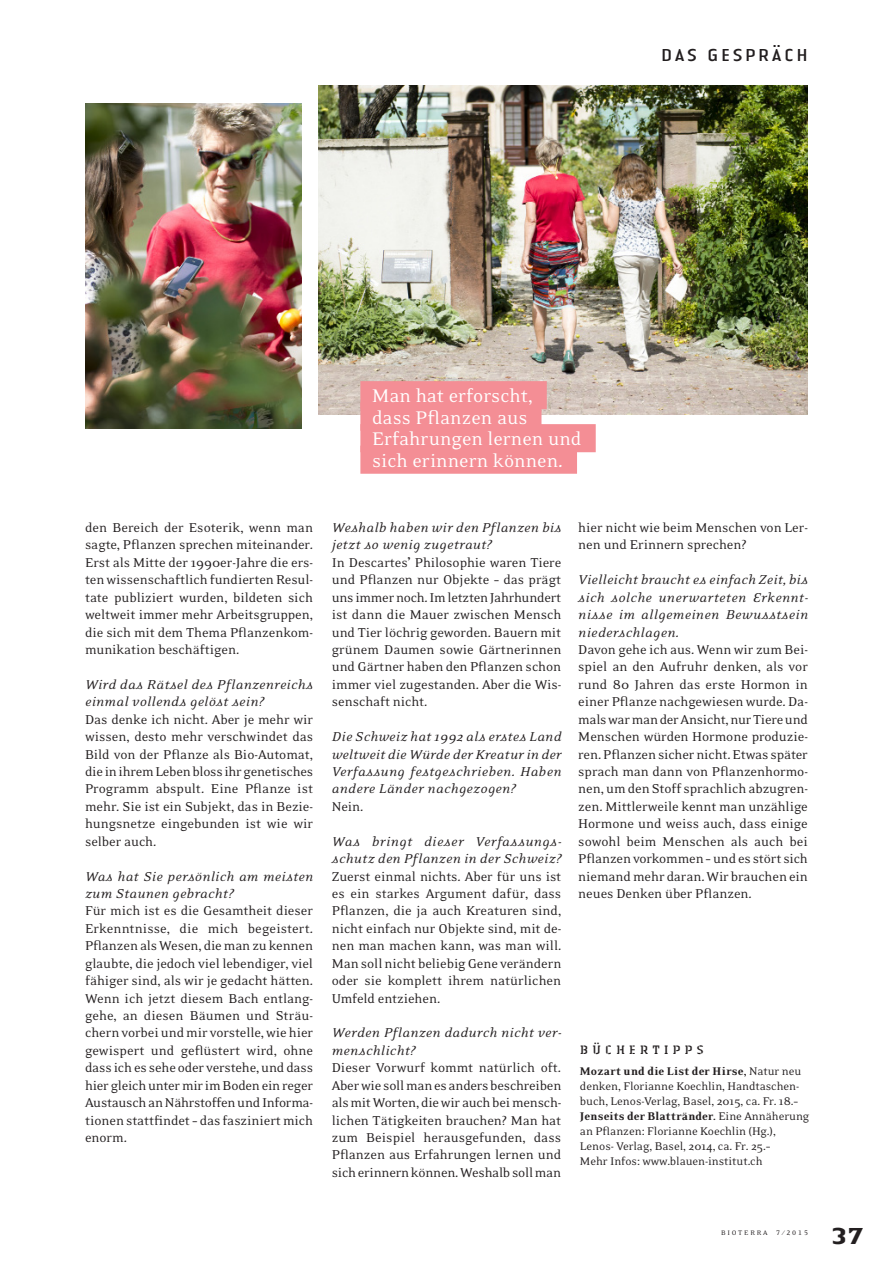
<style>
.page{position:relative;width:893px;height:1263px;background:#fff}
.page>*{position:absolute;margin:0;border:0;box-sizing:border-box;transform-origin:0 0}
.t1{font:700 24px "LT Authentic Small Serif";color:#231f20}
.Titel_31{font:21px "Eidetic Neo";color:#fff}
.Normal_Bioterra_oE{font:18px "LT Authentic Sans";letter-spacing:.1em;color:#231f20}
.Normal_Bioterra_oE-2{font:14.7px/17.4px "Eidetic Neo";letter-spacing:-.005em;color:#231f20;text-align:justify}
.Interview{font:italic 14.7px/17.4px "Eidetic Neo";letter-spacing:.03em;color:#231f20}
.Subtext_8_5{font:12.75px/15px "Eidetic Neo";letter-spacing:-.005em;color:#231f20}
.Vorzeile_8_5_Stencil{font:12.75px "LT Authentic Stencil";letter-spacing:.29em;color:#231f20}
.t2{font:7.5px "Eidetic Neo";letter-spacing:.24em;color:#231f20}
.s1{font-weight:900}
.s2{font-family:"Eidetic Neo Fractions"}
</style>
<div class="page">
<img style="left:85px;top:104px;width:216px;height:324px">
<img style="left:318px;top:85px;width:490px;height:330px">
<div style="left:360px;top:381px;width:187px;height:28px;background:#f48e95"></div>
<div style="left:360px;top:403px;width:181px;height:28px;background:#f48e95"></div>
<div style="left:360px;top:424px;width:236px;height:28px;background:#f48e95"></div>
<div style="left:360px;top:446px;width:217px;height:28px;background:#f48e95"></div>
<p class="Normal_Bioterra_oE" style="left:661px;top:44px;width:149px">DAS GESPRÄCH</p>
<p class="Titel_31" style="left:372px;top:385px;width:162px">Man hat erforscht,</p>
<p class="Titel_31" style="left:372px;top:407px;width:157px">dass Pflanzen aus</p>
<p class="Titel_31" style="left:372px;top:428px;width:211px">Erfahrungen lernen und</p>
<p class="Titel_31" style="left:372px;top:450px;width:192px">sich erinnern können.</p>
<p class="Normal_Bioterra_oE-2" style="left:85px;top:519px;width:230px">den Bereich der Esoterik, wenn man sagte, Pflanzen sprechen miteinander.<br>Erst als Mitte der 1990er-Jahre die ers&shy;ten wissenschaftlich fundierten Resul&shy;tate publiziert wurden, bildeten sich weltweit immer mehr Arbeitsgruppen, die sich mit dem Thema Pflanzenkom&shy;munikation beschäftigen.</p>
<p class="Interview" style="left:85px;top:676px;width:230px">Wird das Rätsel des Pflanzenreichs einmal vollends gelöst sein?</p>
<p class="Normal_Bioterra_oE-2" style="left:85px;top:711px;width:230px">Das denke ich nicht. Aber je mehr wir wissen, desto mehr verschwindet das Bild von der Pflanze als Bio-Automat, die in ihrem Leben bloss ihr genetisches Programm abspult. Eine Pflanze ist mehr. Sie ist ein Subjekt, das in Bezie&shy;hungsnetze eingebunden ist wie wir selber auch.</p>
<p class="Interview" style="left:85px;top:868px;width:230px">Was hat Sie persönlich am meisten zum Staunen gebracht?</p>
<p class="Normal_Bioterra_oE-2" style="left:85px;top:903px;width:230px">Für mich ist es die Gesamtheit dieser Erkenntnisse, die mich begeistert.<br>Pflanzen als Wesen, die man zu kennen glaubte, die jedoch viel lebendiger, viel fähiger sind, als wir je gedacht hätten.<br>Wenn ich jetzt diesem Bach entlang&shy;gehe, an diesen Bäumen und Sträu&shy;chern vorbei und mir vorstelle, wie hier gewispert und geflüstert wird, ohne dass ich es sehe oder verstehe, und dass hier gleich unter mir im Boden ein reger Austausch an Nährstoffen und Informa&shy;tionen stattfindet – das fasziniert mich enorm.</p>
<p class="Interview" style="left:332px;top:519px;width:231px">Weshalb haben wir den Pflanzen bis jetzt so wenig zugetraut?</p>
<p class="Normal_Bioterra_oE-2" style="left:332px;top:554px;width:231px">In Descartes<span class="s1">’</span> Philosophie waren Tiere und Pflanzen nur Objekte – das prägt uns immer noch. Im letzten Jahrhundert ist dann die Mauer zwischen Mensch und Tier löchrig geworden. Bauern mit grünem Daumen sowie Gärtnerinnen und Gärtner haben den Pflanzen schon immer viel zugestanden. Aber die Wis&shy;senschaft nicht.</p>
<p class="Interview" style="left:332px;top:728px;width:231px;text-align:justify">Die Schweiz hat 1992 als erstes Land weltweit die Würde der Kreatur in der Verfassung festgeschrieben. Haben andere Länder nachgezogen?</p>
<p class="Normal_Bioterra_oE-2" style="left:332px;top:798px;width:33px">Nein.</p>
<p class="Interview" style="left:332px;top:833px;width:231px">Was bringt dieser Verfassungs&shy;schutz den Pflanzen in der Schweiz?</p>
<p class="Normal_Bioterra_oE-2" style="left:332px;top:868px;width:231px">Zuerst einmal nichts. Aber für uns ist es ein starkes Argument dafür, dass Pflanzen, die ja auch Kreaturen sind, nicht einfach nur Objekte sind, mit de&shy;nen man machen kann, was man will.<br>Man soll nicht beliebig Gene verändern oder sie komplett ihrem natürlichen Umfeld entziehen.</p>
<p class="Interview" style="left:332px;top:1024px;width:231px">Werden Pflanzen dadurch nicht ver&shy;menschlicht?</p>
<p class="Normal_Bioterra_oE-2" style="left:332px;top:1059px;width:231px">Dieser Vorwurf kommt natürlich oft.<br>Aber wie soll man es anders beschreiben als mit Worten, die wir auch bei mensch&shy;lichen Tätigkeiten brauchen? Man hat zum Beispiel herausgefunden, dass Pflanzen aus Erfahrungen lernen und sich erinnern können. Weshalb soll man</p>
<p class="Normal_Bioterra_oE-2" style="left:578px;top:519px;width:231px">hier nicht wie beim Menschen von Ler&shy;nen und Erinnern sprechen?</p>
<p class="Interview" style="left:578px;top:571px;width:231px;text-align:justify">Vielleicht braucht es einfach Zeit, bis sich solche unerwarteten Erkennt&shy;nisse im allgemeinen Bewusstsein niederschlagen.</p>
<p class="Normal_Bioterra_oE-2" style="left:578px;top:641px;width:231px">Davon gehe ich aus. Wenn wir zum Bei&shy;spiel an den Aufruhr denken, als vor rund 80 Jahren das erste Hormon in einer Pflanze nachgewiesen wurde. Da&shy;mals war man der Ansicht, nur Tiere und Menschen würden Hormone produzie&shy;ren. Pflanzen sicher nicht. Etwas später sprach man dann von Pflanzenhormo&shy;nen, um den Stoff sprachlich abzugren&shy;zen. Mittlerweile kennt man unzählige Hormone und weiss auch, dass einige sowohl beim Menschen als auch bei Pflanzen vorkommen – und es stört sich niemand mehr daran. Wir brauchen ein neues Denken über Pflanzen.</p>
<p class="Vorzeile_8_5_Stencil" style="left:580px;top:1042px;width:126px">BÜCHERTIPPS</p>
<p class="Subtext_8_5" style="left:580px;top:1063px;width:223px"><span class="s1">Mozart und die List der Hirse,</span> Natur neu denken, Florianne Koechlin, Handtaschen&shy;buch, Lenos-Verlag, Basel, 2015, ca. Fr. 18.–</p>
<p class="Subtext_8_5" style="left:580px;top:1108px;width:231px"><span class="s1">Jenseits der Blattränder.</span> Eine Annäherung an Pflanzen: Florianne Koechlin (Hg.),<br>Lenos- Verlag, Basel, 2014, ca. Fr. 25.–</p>
<p class="Subtext_8_5" style="left:580px;top:1153px;width:184px">Mehr Infos: www.blauen-institut.ch</p>
<p class="t2" style="left:721px;top:1229px;width:88px">BIOTERRA <span class="s2">7 / 2015</span></p>
<p class="t1" style="left:831px;top:1221px;width:33px">37</p>
</div>
